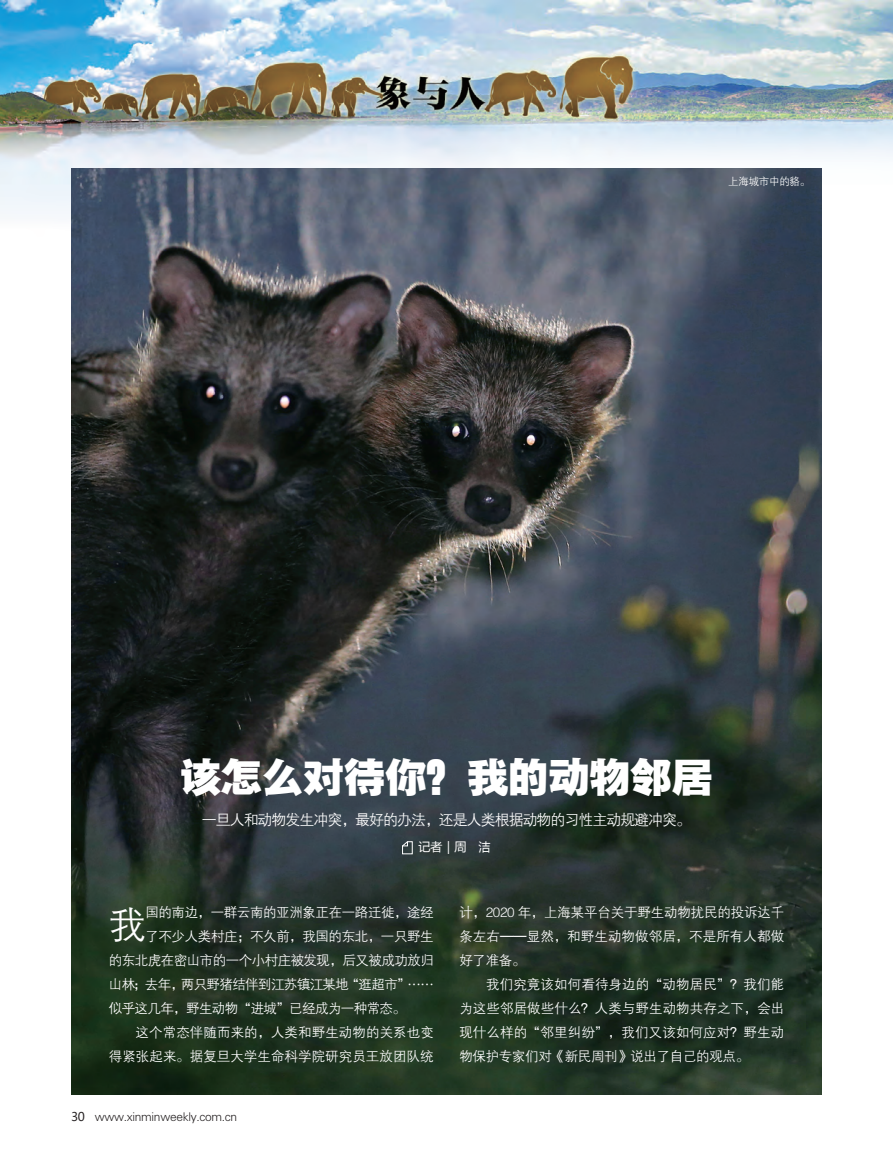
<style>
.page{position:relative;width:893px;height:1157px;background:#fff}
.page>*{position:absolute;margin:0;border:0;box-sizing:border-box;transform-origin:0 0}
.t1{font:42px "FZYDTHJW GB1 0";letter-spacing:-.025em;color:#fff}
.t2{font:37.5px "FZZDXJW GB1 0";color:#fff}
.t3{font:15px "FZZDXJW GB1 0";letter-spacing:-.07em;color:#fff}
.t4{font:13.5px "FZZDXJW GB1 0";letter-spacing:-.015em;color:#fff}
.t5{font:13.5px "FZZDXJW GB1 0";letter-spacing:.005em;color:#fff}
.t6{font:13.5px "FZZDXJW GB1 0";letter-spacing:-.045em;color:#fff}
.t7{font:13.5px "FZZDXJW GB1 0";letter-spacing:.01em;color:#fff}
.t8{font:13.5px "FZZDXJW GB1 0";letter-spacing:-.04em;color:#fff}
.t9{font:12px "FZXH1 JW GB1 0";letter-spacing:-.025em;color:#231f20}
.t10{font:12px "Microsoft Ya Hei";color:#fff}
.t11{font:10.5px "FZZDXJW GB1 0";letter-spacing:-.025em;color:#fff}
.s1{font-family:"Microsoft Ya Hei"}
</style>
<div class="page">
<img style="left:0;top:0;width:893px;height:214px">
<img style="left:71px;top:168px;width:751px;height:926px">
<svg style="left:402px;top:841px;width:11px;height:13px"></svg>
<p class="t11" style="left:728px;top:176px;width:84px">上海城市中的貉。</p>
<p class="t1" style="left:180px;top:754px;width:535px">该怎么对待你？我的动物邻居</p>
<p class="t3" style="left:202px;top:812px;width:491px">一旦人和动物发生冲突，最好的办法，还是人类根据动物的习性主动规避冲突。</p>
<p class="t10" style="left:419px;top:839px;width:73px">记者｜周　洁</p>
<p class="t2" style="left:109px;top:904px;width:39px">我</p>
<p class="t4" style="left:145px;top:905px;width:290px">国的南边，一群云南的亚洲象正在一路迁徙，途经</p>
<p class="t4" style="left:145px;top:929px;width:290px">了不少人类村庄；不久前，我国的东北，一只野生</p>
<p class="t8" style="left:109px;top:953px;width:327px">的东北虎在密山市的一个小村庄被发现，后又被成功放归</p>
<p class="t6" style="left:109px;top:977px;width:326px">山林；去年，两只野猪结伴到江苏镇江某地“逛超市”……</p>
<p class="t6" style="left:109px;top:1001px;width:299px">似乎这几年，野生动物“进城”已经成为一种常态。</p>
<p class="t5" style="left:136px;top:1025px;width:300px">这个常态伴随而来的，人类和野生动物的关系也变</p>
<p class="t5" style="left:109px;top:1049px;width:326px">得紧张起来。据复旦大学生命科学院研究员王放团队统</p>
<p class="t9" style="left:71px;top:1109px;width:168px"><span class="s1">30</span> www.xinminweekly.com.cn</p>
<p class="t4" style="left:459px;top:905px;width:326px">计，2020 年，上海某平台关于野生动物扰民的投诉达千</p>
<p class="t5" style="left:459px;top:929px;width:326px">条左右——显然，和野生动物做邻居，不是所有人都做</p>
<p class="t4" style="left:459px;top:953px;width:68px">好了准备。</p>
<p class="t7" style="left:486px;top:977px;width:300px">我们究竟该如何看待身边的“动物居民”？我们能</p>
<p class="t5" style="left:459px;top:1001px;width:327px">为这些邻居做些什么？人类与野生动物共存之下，会出</p>
<p class="t7" style="left:459px;top:1025px;width:326px">现什么样的“邻里纠纷”，我们又该如何应对？野生动</p>
<p class="t4" style="left:459px;top:1049px;width:291px">物保护专家们对《新民周刊》说出了自己的观点。</p>
</div>
